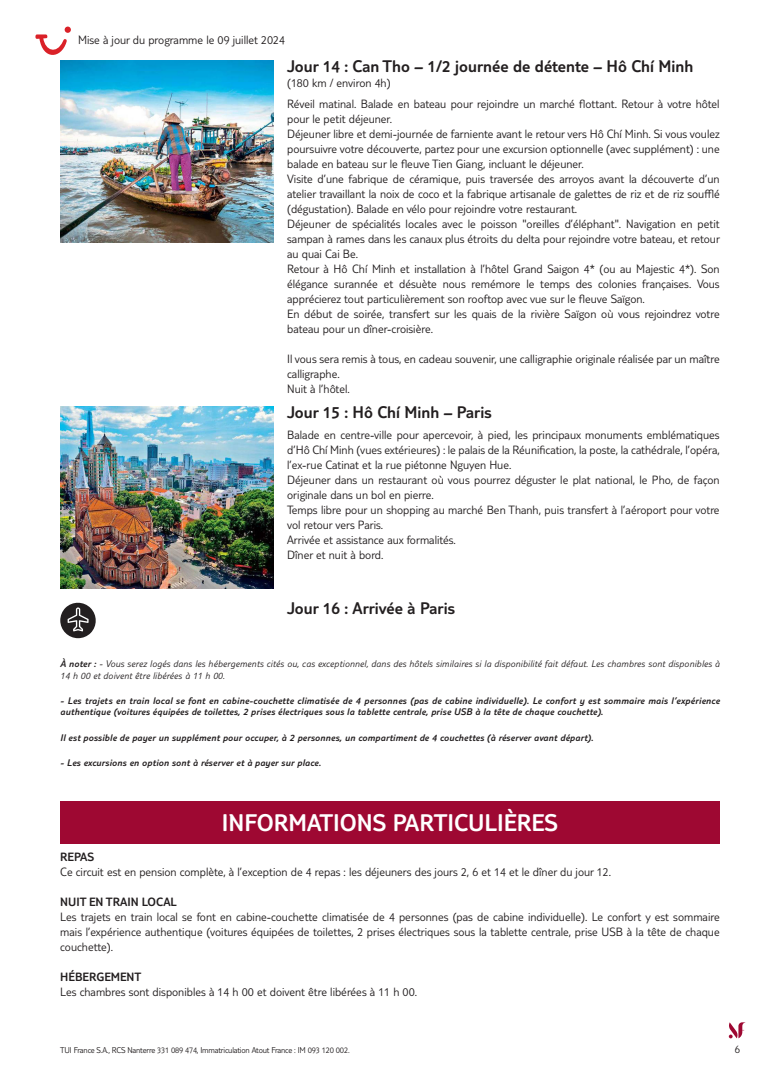
<style>
.page{position:relative;width:780px;height:1088px;background:#fff}
.page>*{position:absolute;margin:0;border:0;box-sizing:border-box;transform-origin:0 0}
.t1{font:300 25px "TUI Type";color:#fff}
.t2{font:300 17.5px "TUI Type";color:#231f20}
.t3{font:300 12.5px/15px "TUI Type";color:#231f20}
.t4{font:300 12.5px "TUI Type";color:#231f20}
.t5{font:300 11.25px "TUI Type";color:#231f20}
.t6{font:italic 300 10px/11.2px "TUI Type";letter-spacing:.02em;color:#231f20}
.t7{font:italic 300 10px/11.2px "TUI Type";letter-spacing:.02em;color:#231f20}
.t8{font:300 8.75px "TUI Type";letter-spacing:-.02em;color:#231f20}
.s1{font-style:inherit}
</style>
<div class="page">
<svg style="left:728px;top:1022px;width:18px;height:16px"></svg>
<img style="left:60px;top:60px;width:213px;height:182px">
<img style="left:60px;top:407px;width:213px;height:182px">
<svg style="left:60px;top:602px;width:36px;height:36px"></svg>
<div style="left:60px;top:802px;width:659px;height:42px;background:#9e0832"></div>
<svg style="left:35px;top:27px;width:36px;height:28px"></svg>
<p class="t3" style="left:78px;top:32px;width:208px">Mise à jour du programme le 09 juillet 2024</p>
<h2 class="t2" style="left:287px;top:56px;width:407px">Jour 14 : Can Tho – 1/2 journée de détente – Hô Chí Minh</h2>
<p class="t3" style="left:287px;top:72px;width:434px;line-height:20.6px">(180 km / environ 4h)<br>Réveil matinal. Balade en bateau pour rejoindre un marché flottant. Retour à votre hôtel</p>
<p class="t3" style="left:287px;top:111px;width:434px">pour le petit déjeuner.<br>Déjeuner libre et demi-journée de farniente avant le retour vers Hô Chí Minh. Si vous voulez poursuivre votre découverte, partez pour une excursion optionnelle (avec supplément) : une balade en bateau sur le fleuve Tien Giang, incluant le déjeuner.<br>Visite d’une fabrique de céramique, puis traversée des arroyos avant la découverte d’un atelier travaillant la noix de coco et la fabrique artisanale de galettes de riz et de riz soufflé (dégustation). Balade en vélo pour rejoindre votre restaurant.<br>Déjeuner de spécialités locales avec le poisson "oreilles d’éléphant". Navigation en petit sampan à rames dans les canaux plus étroits du delta pour rejoindre votre bateau, et retour au quai Cai Be.<br>Retour à Hô Chí Minh et installation à l’hôtel Grand Saigon 4* (ou au Majestic 4*). Son élégance surannée et désuète nous remémore le temps des colonies françaises. Vous apprécierez tout particulièrement son rooftop avec vue sur le fleuve Saïgon.<br>En début de soirée, transfert sur les quais de la rivière Saïgon où vous rejoindrez votre bateau pour un dîner-croisière.</p>
<p class="t3" style="left:287px;top:351px;width:434px">Il vous sera remis à tous, en cadeau souvenir, une calligraphie originale réalisée par un maître calligraphe.<br>Nuit à l’hôtel.</p>
<h2 class="t2" style="left:287px;top:402px;width:206px">Jour 15 : Hô Chí Minh – Paris</h2>
<p class="t3" style="left:287px;top:427px;width:434px">Balade en centre-ville pour apercevoir, à pied, les principaux monuments emblématiques d’Hô Chí Minh (vues extérieures) : le palais de la Réunification, la poste, la cathédrale, l’opéra, l’ex-rue Catinat et la rue piétonne Nguyen Hue.<br>Déjeuner dans un restaurant où vous pourrez déguster le plat national, le Pho, de façon originale dans un bol en pierre.<br>Temps libre pour un shopping au marché Ben Thanh, puis transfert à l’aéroport pour votre vol retour vers Paris.<br>Arrivée et assistance aux formalités.<br>Dîner et nuit à bord.</p>
<h2 class="t2" style="left:287px;top:598px;width:169px">Jour 16 : Arrivée à Paris</h2>
<p class="t7" style="left:60px;top:658px;width:661px"><span class="s1">À noter :</span> - Vous serez logés dans les hébergements cités ou, cas exceptionnel, dans des hôtels similaires si la disponibilité fait défaut. Les chambres sont disponibles à<br>14 h 00 et doivent être libérées à 11 h 00.</p>
<p class="t6" style="left:60px;top:695px;width:661px">- Les trajets en train local se font en cabine-couchette climatisée de 4 personnes (pas de cabine individuelle). Le confort y est sommaire mais l’expérience authentique (voitures équipées de toilettes, 2 prises électriques sous la tablette centrale, prise USB à la tête de chaque couchette).</p>
<p class="t6" style="left:60px;top:732px;width:534px">Il est possible de payer un supplément pour occuper, à 2 personnes, un compartiment de 4 couchettes (à réserver avant départ).</p>
<p class="t6" style="left:60px;top:757px;width:262px">- Les excursions en option sont à réserver et à payer sur place.</p>
<h1 class="t1" style="left:222px;top:809px;width:337px">INFORMATIONS PARTICULIÈRES</h1>
<p class="t4" style="left:60px;top:849px;width:35px">REPAS</p>
<p class="t3" style="left:60px;top:864px;width:552px">Ce circuit est en pension complète, à l’exception de 4 repas : les déjeuners des jours 2, 6 et 14 et le dîner du jour 12.</p>
<p class="t4" style="left:60px;top:894px;width:118px">NUIT EN TRAIN LOCAL</p>
<p class="t3" style="left:60px;top:909px;width:661px;text-align:justify">Les trajets en train local se font en cabine-couchette climatisée de 4 personnes (pas de cabine individuelle). Le confort y est sommaire mais l’expérience authentique (voitures équipées de toilettes, 2 prises électriques sous la tablette centrale, prise USB à la tête de chaque couchette).</p>
<p class="t4" style="left:60px;top:969px;width:83px">HÉBERGEMENT</p>
<p class="t3" style="left:60px;top:984px;width:358px">Les chambres sont disponibles à 14 h 00 et doivent être libérées à 11 h 00.</p>
<p class="t8" style="left:60px;top:1045px;width:291px">TUI France S.A., RCS Nanterre 331 089 474, Immatriculation Atout France : IM 093 120 002.</p>
<p class="t5" style="left:734px;top:1042px;width:7px">6</p>
</div>
